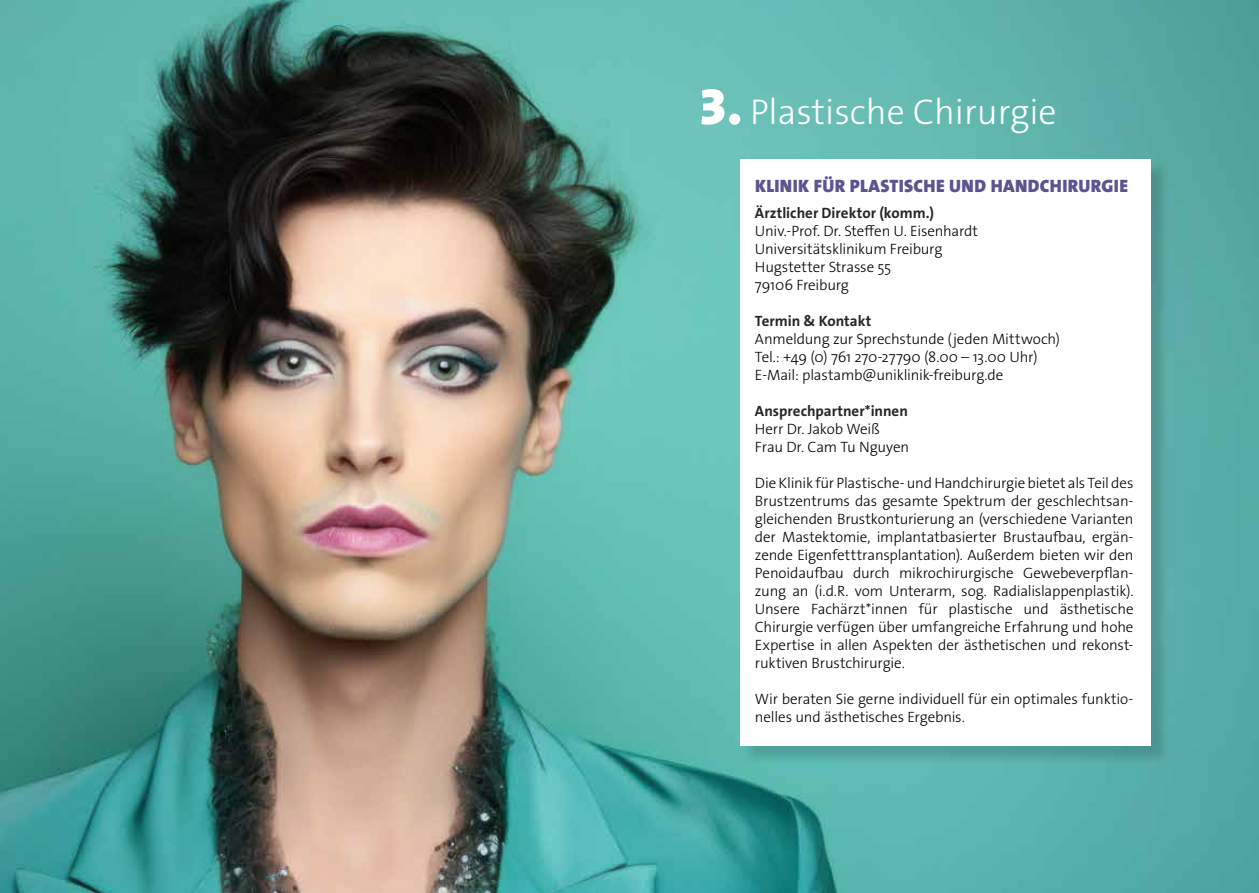
<style>
.page{position:relative;width:1259px;height:893px;background:#fff}
.page>*{position:absolute;margin:0;border:0;box-sizing:border-box;transform-origin:0 0}
.t1{font:300 36px "The Sans Os F";color:#fff}
.t2{font:900 18px "The Sans Os F";letter-spacing:.025em;color:#5f5290}
.t3{font:300 15px/18px "The Sans Os F";letter-spacing:-.01em;color:#000}
.t4{font:700 15px "The Sans Os F";color:#262626}
.s1{font-weight:900;font-size:51px}
</style>
<div class="page">
<img style="left:0;top:0;width:1259px;height:893px">
<div style="left:742px;top:162px;width:427px;height:603px;background:#000;opacity:.15"></div>
<div style="left:740px;top:159px;width:410px;height:587px;background:#fff"></div>
<h1 class="t1" style="left:699px;top:89px;width:359px"><span class="s1">3.</span> Plastische Chirurgie</h1>
<p class="t2" style="left:755px;top:174px;width:374px">KLINIK FÜR PLASTISCHE UND HANDCHIRURGIE</p>
<p class="t4" style="left:755px;top:204px;width:180px">Ärztlicher Direktor (komm.)</p>
<p class="t3" style="left:755px;top:222px;width:225px">Univ.-Prof. Dr. Steffen U. Eisenhardt<br>Universitätsklinikum Freiburg<br>Hugstetter Strasse 55<br>79106 Freiburg</p>
<p class="t4" style="left:755px;top:312px;width:118px">Termin &amp; Kontakt</p>
<p class="t3" style="left:755px;top:330px;width:307px">Anmeldung zur Sprechstunde (jeden Mittwoch)<br>Tel.: +49 (0) 761 270-27790 (8.00 – 13.00 Uhr)<br>E-Mail: plastamb@uniklinik-freiburg.de</p>
<p class="t4" style="left:755px;top:402px;width:154px">Ansprechpartner*innen</p>
<p class="t3" style="left:755px;top:420px;width:156px">Herr Dr. Jakob Weiß<br>Frau Dr. Cam Tu Nguyen</p>
<p class="t3" style="left:755px;top:474px;width:380px;text-align:justify">Die Klinik für Plastische- und Handchirurgie bietet als Teil des Brustzentrums das gesamte Spektrum der geschlechtsan&shy;gleichenden Brustkonturierung an (verschiedene Varianten der Mastektomie, implantatbasierter Brustaufbau, ergän&shy;zende Eigenfetttransplantation). Außerdem bieten wir den Penoidaufbau durch mikrochirurgische Gewebeverpflan&shy;zung an (i.d.R. vom Unterarm, sog. Radialislappenplastik).<br>Unsere Fachärzt*innen für plastische und ästhetische Chirurgie verfügen über umfangreiche Erfahrung und hohe Expertise in allen Aspekten der ästhetischen und rekonst&shy;ruktiven Brustchirurgie.</p>
<p class="t3" style="left:755px;top:690px;width:380px">Wir beraten Sie gerne individuell für ein optimales funktio&shy;nelles und ästhetisches Ergebnis.</p>
</div>
